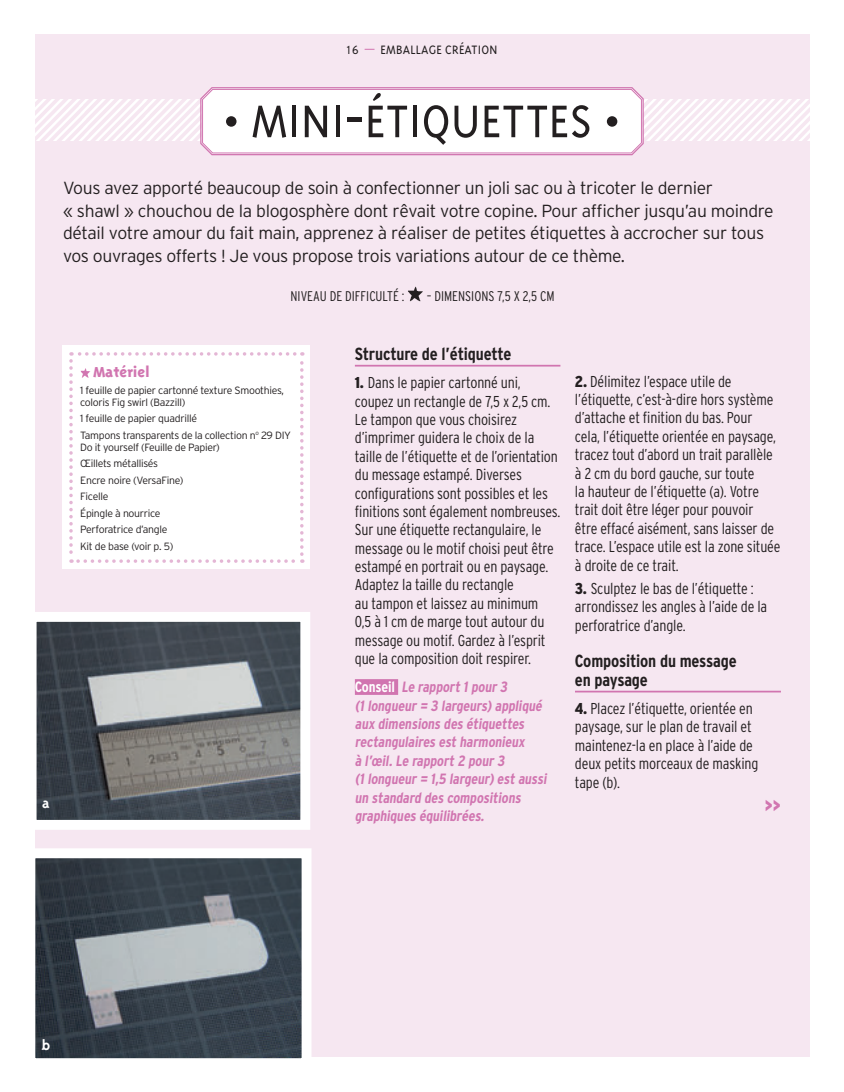
<style>
.page{position:relative;width:844px;height:1092px;background:#fff}
.page>*{position:absolute;margin:0;border:0;box-sizing:border-box;transform-origin:0 0}
.t1{font:300 52.5px "Triplex";letter-spacing:.005em;color:#231f20}
.t2{font:300 17.5px/22.8px "Interstate";letter-spacing:-.02em;color:#231f20}
.t3{font:700 condensed 17.5px/18.4px "Interstate";letter-spacing:-.01em;color:#231f20}
.t4{font:800 16.62px "Triplex";letter-spacing:-.01em;color:#d175b0}
.t5{font:300 condensed 15.75px/18.4px "Interstate";letter-spacing:-.01em;color:#231f20}
.t6{font:700 15.75px "Triplex";color:#fff}
.t7{font:900 15.75px "Interstate";color:#d175b0}
.t8{font:700 condensed 14.88px/18.4px "Interstate";color:#d175b0}
.t9{font:300 condensed 14px "Interstate";color:#231f20}
.t10{font:14px "Triplex Light Oldstyle";letter-spacing:.015em;color:#231f20}
.t11{font:300 10.5px/12.2px "Interstate";letter-spacing:-.03em;color:#231f20}
.s1{font-family:"Triplex";font-weight:300}
.s2{font-family:"Triplex";font-weight:300;color:#d175b0}
.s3{font-weight:900}
.s4{color:#fff}
</style>
<div class="page">
<div style="left:35px;top:35px;width:774px;height:1022px;background:#f6e7f1"></div>
<div style="left:63px;top:346px;width:247px;height:222px;background:#fff"></div>
<svg style="left:69px;top:352px;width:234px;height:211px"></svg>
<hr style="left:355px;top:365px;width:205px;height:1px;background:#d175b0">
<div style="left:355px;top:679px;width:43px;height:15px;background:#d175b0"></div>
<img style="left:38px;top:623px;width:261px;height:195px">
<div style="left:27px;top:612px;width:283px;height:217px;border:10px solid #fff"></div>
<img style="left:36px;top:859px;width:264px;height:197px">
<div style="left:25px;top:848px;width:286px;height:219px;border:10px solid #fff"></div>
<img style="left:35px;top:100px;width:775px;height:40px">
<svg style="left:199px;top:87px;width:445px;height:69px;background:#fcf7fa"></svg>
<div style="left:202px;top:89px;width:439px;height:64px;border:1px solid #d175b0;border-radius:10px"></div>
<img style="left:408px;top:286px;width:15px;height:16px">
<hr style="left:575px;top:690px;width:205px;height:2px;background:#d175b0">
<p class="t10" style="left:346px;top:42px;width:152px"><span class="s1">16</span> <span class="s2">—</span> EMBALLAGE CRÉATION</p>
<p class="t1" style="left:223px;top:92px;width:398px">• MINI-ÉTIQUETTES •</p>
<p class="t2" style="left:63px;top:176px;width:712px">Vous avez apporté beaucoup de soin à confectionner un joli sac ou à tricoter le dernier<br>« shawl » chouchou de la blogosphère dont rêvait votre copine. Pour afficher jusqu’au moindre détail votre amour du fait main, apprenez à réaliser de petites étiquettes à accrocher sur tous vos ouvrages offerts ! Je vous propose trois variations autour de ce thème.</p>
<p class="t9" style="left:290px;top:288px;width:115px">NIVEAU DE DIFFICULTÉ :</p>
<p class="t9" style="left:426px;top:288px;width:129px">– DIMENSIONS 7,5 X 2,5 CM</p>
<p class="t4" style="left:93px;top:362px;width:58px">Matériel</p>
<p class="t11" style="left:80px;top:383px;width:205px">1 feuille de papier cartonné texture Smoothies, coloris Fig swirl (Bazzill)</p>
<p class="t11" style="left:80px;top:412px;width:118px">1 feuille de papier quadrillé</p>
<p class="t11" style="left:80px;top:429px;width:212px">Tampons transparents de la collection n<sup>o</sup> 29 DIY<br>Do it yourself (Feuille de Papier)</p>
<p class="t11" style="left:80px;top:457px;width:79px">Œillets métallisés</p>
<p class="t11" style="left:80px;top:474px;width:105px">Encre noire (VersaFine)</p>
<p class="t11" style="left:80px;top:490px;width:30px">Ficelle</p>
<p class="t11" style="left:80px;top:507px;width:82px">Épingle à nourrice</p>
<p class="t11" style="left:80px;top:523px;width:89px">Perforatrice d’angle</p>
<p class="t11" style="left:80px;top:539px;width:95px">Kit de base (voir p. 5)</p>
<p class="t6" style="left:42px;top:794px;width:9px">a</p>
<p class="t3" style="left:355px;top:344px;width:158px">Structure de l’étiquette</p>
<p class="t5" style="left:355px;top:373px;width:197px"><span class="s3">1.</span> Dans le papier cartonné uni, coupez un rectangle de 7,5 x 2,5 cm.</p>
<p class="t5" style="left:355px;top:410px;width:207px">Le tampon que vous choisirez d’imprimer guidera le choix de la taille de l’étiquette et de l’orientation du message estampé. Diverses configurations sont possibles et les finitions sont également nombreuses.<br>Sur une étiquette rectangulaire, le message ou le motif choisi peut être estampé en portrait ou en paysage.</p>
<p class="t5" style="left:355px;top:575px;width:192px">Adaptez la taille du rectangle<br>au tampon et laissez au minimum<br>0,5 à 1 cm de marge tout autour du message ou motif. Gardez à l’esprit que la composition doit respirer.</p>
<p class="t8" style="left:355px;top:677px;width:195px"><span class="s4">Co n se i l</span> Le rapport 1pour 3<br>(1 longueur = 3 largeurs) appliqué aux dimensions des étiquettes rectangulaires est harmonieux<br>à l’œil.Le rapport 2 pour 3<br>(1 longueur = 1,5 largeur) est aussi un standard des compositions graphiques équilibrées.</p>
<p class="t5" style="left:575px;top:372px;width:207px"><span class="s3">2.</span> Délimitez l’espace utile de l’étiquette, c’est-à-dire hors système d’attache et finition du bas. Pour cela, l’étiquette orientée en paysage, tracez tout d’abord un trait parallèle à 2 cm du bord gauche, sur toute<br>la hauteur de l’étiquette (a). Votre trait doit être léger pour pouvoir<br>être effacé aisément, sans laisser de trace. L’espace utile est la zone située à droite de ce trait.</p>
<p class="t5" style="left:575px;top:579px;width:194px"><span class="s3">3.</span> Sculptez le bas de l’étiquette : arrondissez les angles à l’aide de la perforatrice d’angle.</p>
<p class="t3" style="left:575px;top:652px;width:163px">Composition du message en paysage</p>
<p class="t5" style="left:575px;top:699px;width:185px"><span class="s3">4.</span> Placez l’étiquette, orientée en paysage, sur le plan de travail et maintenez-la en place à l’aide de deux petits morceaux de masking tape (b).</p>
<p class="t7" style="left:764px;top:796px;width:18px">&gt;&gt;</p>
<p class="t6" style="left:42px;top:1035px;width:10px">b</p>
</div>
